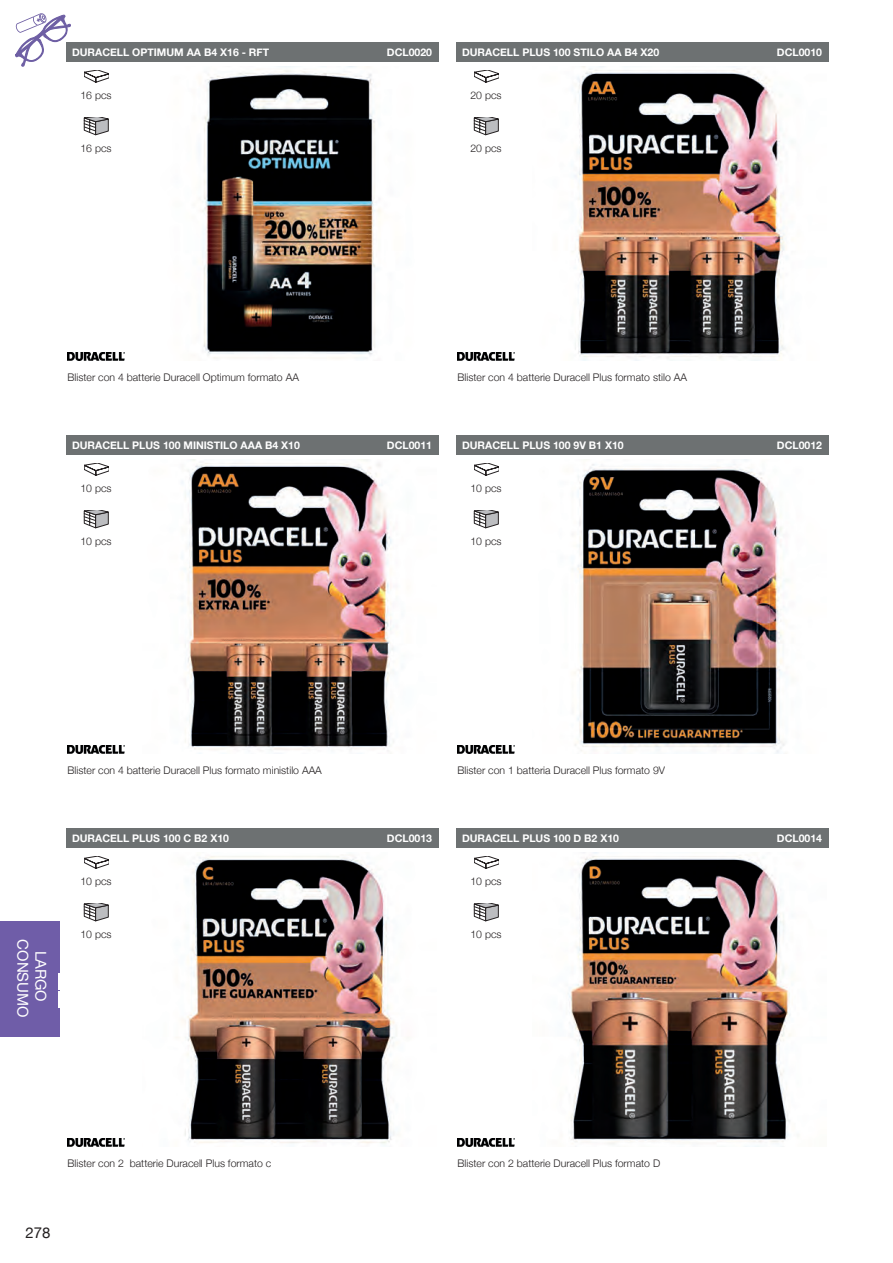
<style>
.page{position:relative;width:893px;height:1263px;background:#fff}
.page>*{position:absolute;margin:0;border:0;box-sizing:border-box;transform-origin:0 0}
.t1{font:15px/18px "Helvetica Neue";color:#fff;text-align:center}
.t2{font:15px "Helvetica Neue";color:#231f20}
.t3{font:300 10.5px "Helvetica Neue";color:#231f20}
.t4{font:700 10.5px "Helvetica Neue";color:#fff}
</style>
<div class="page">
<div style="left:0;top:921px;width:60px;height:116px;background:#6f5da8"></div>
<svg style="left:15px;top:13px;width:56px;height:54px"></svg>
<img style="left:202px;top:66px;width:179px;height:293px">
<div style="left:66px;top:42px;width:372px;height:20px;background:#6d7172"></div>
<svg style="left:84px;top:117px;width:24px;height:18px"></svg>
<svg style="left:84px;top:70px;width:24px;height:12px"></svg>
<img style="left:68px;top:353px;width:56px;height:7px">
<img style="left:572px;top:66px;width:213px;height:294px">
<div style="left:456px;top:42px;width:372px;height:20px;background:#6d7172"></div>
<svg style="left:474px;top:117px;width:25px;height:18px"></svg>
<svg style="left:474px;top:70px;width:24px;height:12px"></svg>
<img style="left:458px;top:353px;width:56px;height:7px">
<img style="left:181px;top:459px;width:214px;height:292px">
<div style="left:66px;top:435px;width:372px;height:20px;background:#6d7172"></div>
<svg style="left:84px;top:510px;width:24px;height:18px"></svg>
<svg style="left:84px;top:464px;width:24px;height:12px"></svg>
<img style="left:68px;top:746px;width:56px;height:7px">
<img style="left:572px;top:459px;width:214px;height:294px">
<div style="left:456px;top:435px;width:372px;height:20px;background:#6d7172"></div>
<svg style="left:474px;top:510px;width:25px;height:18px"></svg>
<svg style="left:474px;top:464px;width:24px;height:12px"></svg>
<img style="left:458px;top:746px;width:56px;height:7px">
<img style="left:182px;top:856px;width:213px;height:288px">
<div style="left:66px;top:828px;width:372px;height:20px;background:#6d7172"></div>
<svg style="left:84px;top:903px;width:24px;height:18px"></svg>
<svg style="left:84px;top:856px;width:24px;height:12px"></svg>
<img style="left:68px;top:1139px;width:56px;height:7px">
<div style="left:58px;top:974px;width:76px;height:16px;background:#fff"></div>
<div style="left:58px;top:992px;width:76px;height:16px;background:#fff"></div>
<img style="left:568px;top:852px;width:223px;height:292px">
<div style="left:456px;top:828px;width:372px;height:20px;background:#6d7172"></div>
<svg style="left:474px;top:903px;width:25px;height:18px"></svg>
<svg style="left:474px;top:856px;width:24px;height:12px"></svg>
<img style="left:458px;top:1139px;width:56px;height:7px">
<p class="t4" style="left:72px;top:44px;width:199px">DURACELL OPTIMUM AA B4 X16 - RFT</p>
<p class="t4" style="left:387px;top:44px;width:47px">DCL0020</p>
<p class="t4" style="left:462px;top:44px;width:199px">DURACELL PLUS 100 STILO AA B4 X20</p>
<p class="t3" style="left:80px;top:87px;width:33px">16 pcs</p>
<p class="t3" style="left:470px;top:87px;width:33px">20 pcs</p>
<p class="t3" style="left:80px;top:139px;width:33px">16 pcs</p>
<p class="t3" style="left:470px;top:139px;width:33px">20 pcs</p>
<p class="t3" style="left:68px;top:369px;width:233px">Blister con 4 batterie Duracell Optimum formato AA</p>
<p class="t3" style="left:458px;top:369px;width:231px">Blister con 4 batterie Duracell Plus formato stilo AA</p>
<p class="t4" style="left:72px;top:437px;width:229px">DURACELL PLUS 100 MINISTILO AAA B4 X10</p>
<p class="t4" style="left:387px;top:437px;width:47px">DCL0011</p>
<p class="t4" style="left:462px;top:437px;width:163px">DURACELL PLUS 100 9V B1 X10</p>
<p class="t3" style="left:80px;top:480px;width:33px">10 pcs</p>
<p class="t3" style="left:470px;top:480px;width:33px">10 pcs</p>
<p class="t3" style="left:80px;top:532px;width:33px">10 pcs</p>
<p class="t3" style="left:470px;top:532px;width:33px">10 pcs</p>
<p class="t3" style="left:68px;top:762px;width:256px">Blister con 4 batterie Duracell Plus formato ministilo AAA</p>
<h1 class="t1" style="left:49px;top:939px;width:80px;rotate:90deg">LARGO<br>CONSUMO</h1>
<p class="t4" style="left:72px;top:830px;width:158px">DURACELL PLUS 100 C B2 X10</p>
<p class="t3" style="left:80px;top:873px;width:33px">10 pcs</p>
<p class="t3" style="left:80px;top:925px;width:33px">10 pcs</p>
<p class="t3" style="left:68px;top:1155px;width:205px">Blister con 2 batterie Duracell Plus formato c</p>
<h1 class="t2" style="left:26px;top:1222px;width:27px">278</h1>
<p class="t4" style="left:387px;top:830px;width:47px">DCL0013</p>
<p class="t3" style="left:458px;top:762px;width:209px">Blister con 1 batteria Duracell Plus formato 9V</p>
<p class="t4" style="left:462px;top:830px;width:158px">DURACELL PLUS 100 D B2 X10</p>
<p class="t3" style="left:470px;top:873px;width:33px">10 pcs</p>
<p class="t3" style="left:470px;top:925px;width:33px">10 pcs</p>
<p class="t3" style="left:458px;top:1155px;width:204px">Blister con 2 batterie Duracell Plus formato D</p>
<p class="t4" style="left:777px;top:44px;width:47px">DCL0010</p>
<p class="t4" style="left:777px;top:437px;width:47px">DCL0012</p>
<p class="t4" style="left:777px;top:830px;width:47px">DCL0014</p>
</div>
